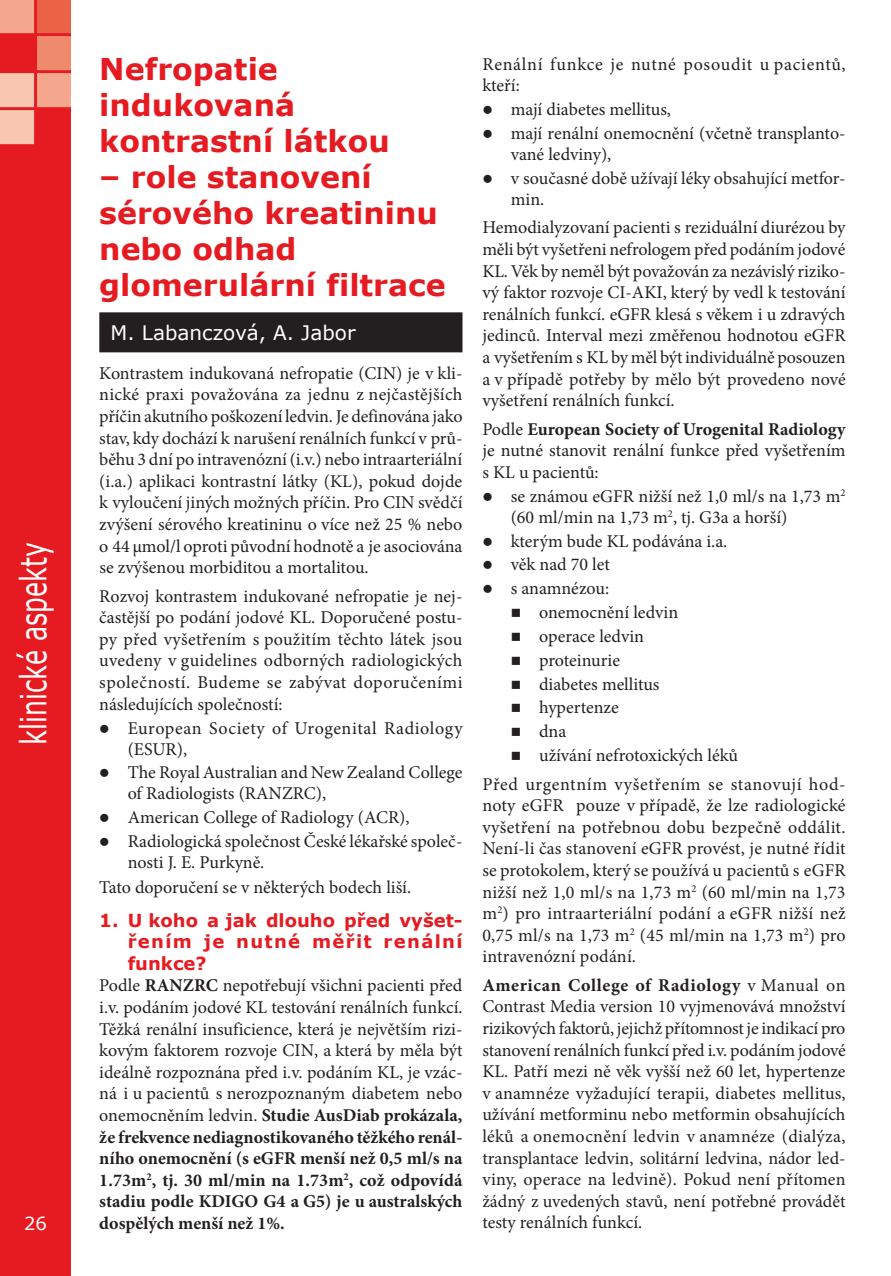
<style>
.page{position:relative;width:891px;height:1276px;background:#fff}
.page>*{position:absolute;margin:0;border:0;box-sizing:border-box;transform-origin:0 0}
.t1{font:36px "Verdana";color:#fff;scale:.7 1}
.t2{font:700 30px/36px "Verdana";color:#e51b21}
.t3{font:20px "Verdana";color:#fff}
.t4{font:18px/21.6px "Minion Pro";color:#231f20;text-align:justify}
.t5{font:18px/28.4px "Minion Pro";letter-spacing:.025em;color:#231f20}
.t6{font:700 18px/21.6px "Verdana";color:#e51b21;text-align:justify}
.t7{font:18px/21px "Minion Pro";letter-spacing:.035em;color:#231f20}
.t8{font:18px/21.6px "Minion Pro";letter-spacing:.04em;color:#231f20}
.t9{font:18px "Verdana";color:#fff}
.s1{font-weight:700}
</style>
<div class="page">
<img style="left:0;top:0;width:71px;height:1276px">
<div style="left:99px;top:312px;width:363px;height:40px;background:#231f20"></div>
<h1 class="t1" style="left:9px;top:745px;width:290px;rotate:-90deg">klinické aspekty</h1>
<p class="t9" style="left:24px;top:1211px;width:24px">26</p>
<h2 class="t2" style="left:99px;top:50px;width:292px">Nefropatie indukovaná kontrastní látkou</h2>
<h2 class="t2" style="left:99px;top:158px;width:348px">– role stanovení sérového kreatininu nebo odhad glomerulární filtrace</h2>
<p class="t3" style="left:111px;top:319px;width:246px">M. Labanczová, A. Jabor</p>
<p class="t4" style="left:99px;top:362px;width:364px">Kontrastem indukovaná nefropatie (CIN) je v kli&shy;nické praxi považována za jednu z nejčastějších příčin akutního poškození ledvin. Je definována jako stav, kdy dochází k narušení renálních funkcí v prů&shy;běhu 3 dní po intravenózní (i.v.) nebo intraarteriální (i.a.) aplikaci kontrastní látky (KL), pokud dojde k vyloučení jiných možných příčin. Pro CIN svědčí zvýšení sérového kreatininu o více než 25 % nebo o 44 µmol/l oproti původní hodnotě a je asociována se zvýšenou morbiditou a mortalitou.</p>
<p class="t4" style="left:99px;top:585px;width:364px">Rozvoj kontrastem indukované nefropatie je nej&shy;častější po podání jodové KL. Doporučené postu&shy;py před vyšetřením s použitím těchto látek jsou uvedeny v guidelines odborných radiologických společností. Budeme se zabývat doporučeními následujících společností:</p>
<p class="t7" style="left:128px;top:717px;width:336px;text-indent:-28px">● European Society of Urogenital Radiology (ESUR),</p>
<p class="t4" style="left:128px;top:762px;width:336px;line-height:21px;text-indent:-28px">● The Royal Australian and New Zealand College of Radiologists (RANZRC),</p>
<p class="t4" style="left:99px;top:806px;width:311px">● American College of Radiology (ACR),</p>
<p class="t4" style="left:128px;top:831px;width:336px;line-height:21px;text-indent:-28px">● Radiologická společnost České lékařské společ&shy;nosti J. E. Purkyně.</p>
<p class="t4" style="left:99px;top:876px;width:313px">Tato doporučení se v některých bodech liší.</p>
<p class="t6" style="left:128px;top:909px;width:336px;text-indent:-28px">1. U koho a jak dlouho před vyšet&shy;řením je nutné měřit renální funkce?</p>
<p class="t4" style="left:99px;top:975px;width:364px">Podle <span class="s1">RANZRC</span> nepotřebují všichni pacienti před i.v. podáním jodové KL testování renálních funkcí.<br>Těžká renální insuficience, která je největším rizi&shy;kovým faktorem rozvoje CIN, a která by měla být ideálně rozpoznána před i.v. podáním KL, je vzác&shy;ná i u pacientů s nerozpoznaným diabetem nebo onemocněním ledvin. <span class="s1">Studie AusDiab prokázala, že frekvence nediagnostikovaného těžkého renál&shy;ního onemocnění (s eGFR menší než 0,5 ml/s na 1.73m</span><sup>2</sup><span class="s1">, tj. 30 ml/min na 1.73m</span><sup>2</sup><span class="s1">, což odpovídá stadiu podle KDIGO G4 a G5) je u australských dospělých menší než 1%.</span></p>
<p class="t8" style="left:482px;top:53px;width:364px">Renální funkce je nutné posoudit u pacientů, kteří:</p>
<p class="t4" style="left:482px;top:99px;width:190px">● mají diabetes mellitus,</p>
<p class="t4" style="left:510px;top:123px;width:336px;line-height:21px;text-indent:-28px">● mají renální onemocnění (včetně transplanto&shy;vané ledviny),</p>
<p class="t4" style="left:510px;top:168px;width:336px;line-height:21px;text-indent:-28px">● v současné době užívají léky obsahující metfor&shy;min.</p>
<p class="t4" style="left:482px;top:217px;width:365px">Hemodialyzovaní pacienti s reziduální diurézou by měli být vyšetřeni nefrologem před podáním jodové KL. Věk by neměl být považován za nezávislý riziko&shy;vý faktor rozvoje CI-AKI, který by vedl k testování renálních funkcí. eGFR klesá s věkem i u zdravých jedinců. Interval mezi změřenou hodnotou eGFR a vyšetřením s KL by měl být individuálně posouzen a v případě potřeby by mělo být provedeno nové vyšetření renálních funkcí.</p>
<p class="t4" style="left:482px;top:418px;width:364px">Podle <span class="s1">European Society of Urogenital Radiology </span>je nutné stanovit renální funkce před vyšetřením s KL u pacientů:</p>
<p class="t4" style="left:510px;top:485px;width:336px;line-height:21px;text-indent:-28px">● se známou eGFR nižší než 1,0 ml/s na 1,73 m<sup>2 </sup>(60 ml/min na 1,73 m<sup>2</sup>, tj. G3a a horší)</p>
<p class="t4" style="left:482px;top:530px;width:246px">● kterým bude KL podávána i.a.</p>
<p class="t4" style="left:482px;top:554px;width:129px">● věk nad 70 let</p>
<p class="t4" style="left:482px;top:578px;width:128px">● s anamnézou:</p>
<p class="t4" style="left:510px;top:601px;width:169px">■ onemocnění ledvin</p>
<p class="t4" style="left:510px;top:625px;width:135px">■ operace ledvin</p>
<p class="t4" style="left:510px;top:649px;width:111px">■ proteinurie</p>
<p class="t4" style="left:510px;top:673px;width:150px">■ diabetes mellitus</p>
<p class="t4" style="left:510px;top:697px;width:109px">■ hypertenze</p>
<p class="t4" style="left:510px;top:721px;width:57px">■ dna</p>
<p class="t5" style="left:482px;top:741px;width:364px;text-indent:28px">■ užívání nefrotoxických léků<br>Před urgentním vyšetřením se stanovují hod-</p>
<p class="t4" style="left:482px;top:794px;width:364px">noty eGFR pouze v případě, že lze radiologické vyšetření na potřebnou dobu bezpečně oddálit.<br>Není-li čas stanovení eGFR provést, je nutné řídit se protokolem, který se používá u pacientů s eGFR nižší než 1,0 ml/s na 1,73 m<sup>2</sup> (60 ml/min na 1,73 m<sup>2</sup>) pro intraarteriální podání a eGFR nižší než 0,75 ml/s na 1,73 m<sup>2</sup> (45 ml/min na 1,73 m<sup>2</sup>) pro intravenózní podání.</p>
<p class="t4" style="left:482px;top:974px;width:365px"><span class="s1">American College of Radiology</span> v Manual on Contrast Media version 10 vyjmenovává množství rizikových faktorů, jejichž přítomnost je indikací pro stanovení renálních funkcí před i.v. podáním jodové KL. Patří mezi ně věk vyšší než 60 let, hypertenze v anamnéze vyžadující terapii, diabetes mellitus, užívání metforminu nebo metformin obsahujících léků a onemocnění ledvin v anamnéze (dialýza, transplantace ledvin, solitární ledvina, nádor led&shy;viny, operace na ledvině). Pokud není přítomen žádný z uvedených stavů, není potřebné provádět testy renálních funkcí.</p>
</div>
